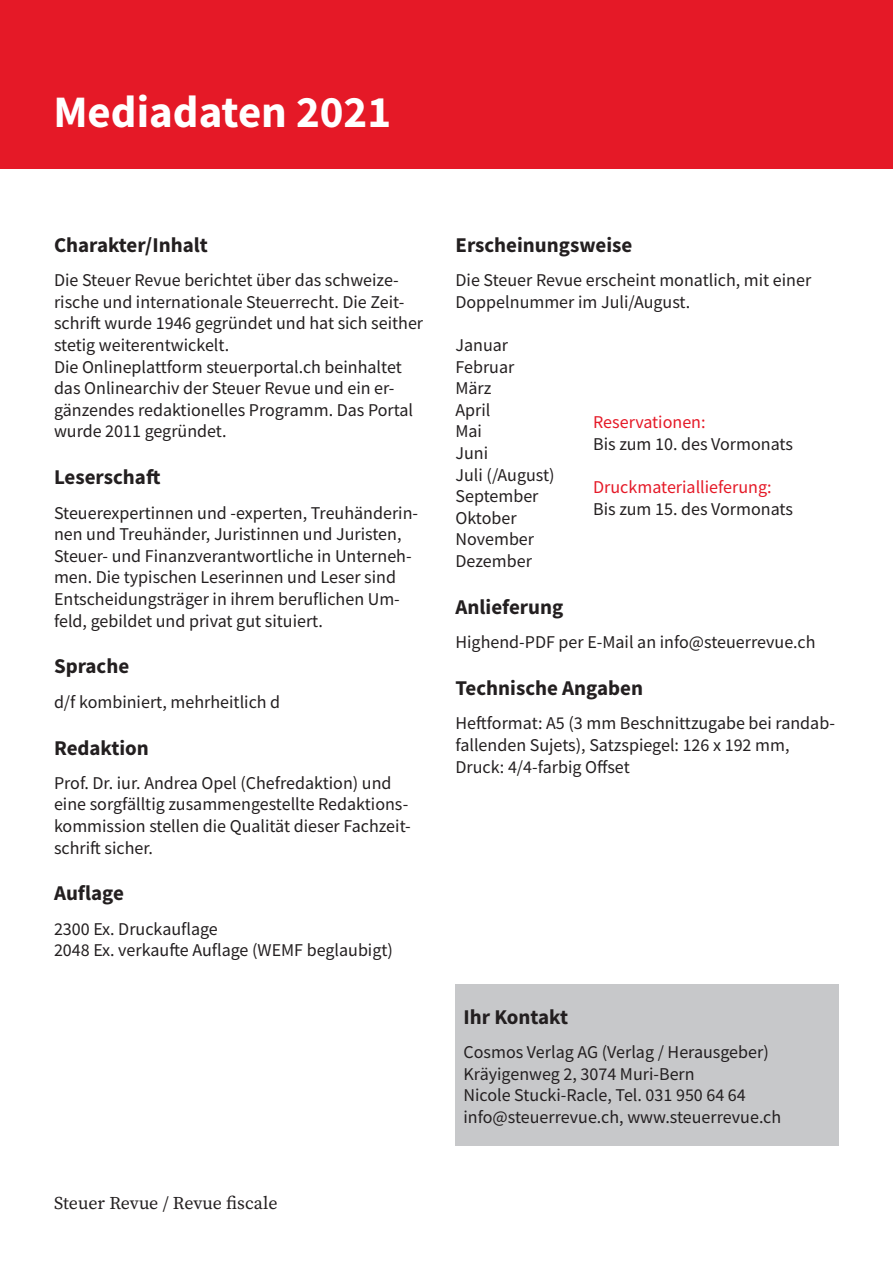
<style>
.page{position:relative;width:893px;height:1263px;background:#fff}
.page>*{position:absolute;margin:0;border:0;box-sizing:border-box;transform-origin:0 0}
.t1{font:700 45px "Source Sans Pro";color:#fff}
.Absatzformat_1{font:700 21px "Source Sans Pro";color:#231f20}
.Absatzformat_2{font:18px/21.6px "Source Sans Pro";color:#231f20}
.Absatzformat_2-2{font:18px/21.6px "Source Sans Pro";color:#e51927}
.t2{font:18px "Source Serif Variable";color:#231f20}
.s1{color:#e51927}
.s2{color:#231f20}
</style>
<div class="page">
<div style="left:0;top:0;width:893px;height:169px;background:#e51927"></div>
<div style="left:455px;top:984px;width:383px;height:162px;background:#c7c8ca"></div>
<h1 class="t1" style="left:53px;top:82px;width:339px">Mediadaten 2021</h1>
<p class="Absatzformat_1" style="left:54px;top:231px;width:155px">Charakter/Inhalt</p>
<p class="Absatzformat_2" style="left:54px;top:269px;width:371px">Die Steuer Revue berichtet über das schweize&shy;rische und internationale Steuerrecht. Die Zeit&shy;schrift wurde 1946 gegründet und hat sich seither stetig weiterentwickelt.</p>
<p class="Absatzformat_2" style="left:54px;top:356px;width:361px">Die Onlineplattform steuerportal.ch beinhaltet das Onlinearchiv der Steuer Revue und ein er&shy;gänzendes redaktionelles Programm. Das Portal wurde 2011 gegründet.</p>
<p class="Absatzformat_1" style="left:54px;top:463px;width:108px">Leserschaft</p>
<p class="Absatzformat_2" style="left:54px;top:502px;width:366px">Steuerexpertinnen und -experten, Treuhänderin&shy;nen und Treuhänder, Juristinnen und Juristen, Steuer- und Finanzverantwortliche in Unterneh&shy;men. Die typischen Leserinnen und Leser sind Entscheidungsträger in ihrem beruflichen Um&shy;feld, gebildet und privat gut situiert.</p>
<p class="Absatzformat_1" style="left:54px;top:652px;width:77px">Sprache</p>
<p class="Absatzformat_2" style="left:54px;top:691px;width:228px">d/f kombiniert, mehrheitlich d</p>
<p class="Absatzformat_1" style="left:54px;top:733px;width:96px">Redaktion</p>
<p class="Absatzformat_2" style="left:54px;top:772px;width:358px">Prof. Dr. iur. Andrea Opel (Chefredaktion) und eine sorgfälltig zusammengestellte Redaktions&shy;kommission stellen die Qualität dieser Fachzeit&shy;schrift sicher.</p>
<p class="Absatzformat_1" style="left:54px;top:879px;width:71px">Auflage</p>
<p class="Absatzformat_2" style="left:54px;top:918px;width:165px">2300 Ex. Druckauflage</p>
<p class="Absatzformat_2" style="left:54px;top:939px;width:340px">2048 Ex. verkaufte Auflage (WEMF beglaubigt)</p>
<p class="t2" style="left:54px;top:1191px;width:225px">Steuer Revue / Revue fiscale</p>
<p class="Absatzformat_1" style="left:455px;top:231px;width:178px">Erscheinungsweise</p>
<p class="Absatzformat_2" style="left:455px;top:269px;width:357px">Die Steuer Revue erscheint monatlich, mit einer<br>Doppelnummer im Juli/August.</p>
<p class="Absatzformat_2" style="left:455px;top:334px;width:54px">Januar</p>
<p class="Absatzformat_2" style="left:455px;top:356px;width:60px">Februar</p>
<p class="Absatzformat_2" style="left:455px;top:377px;width:37px">März</p>
<p class="Absatzformat_2" style="left:455px;top:399px;width:37px">April</p>
<p class="Absatzformat_2" style="left:455px;top:420px;width:28px">Mai</p>
<p class="Absatzformat_2" style="left:455px;top:442px;width:34px">Juni</p>
<p class="Absatzformat_2" style="left:455px;top:464px;width:101px">Juli (/August)</p>
<p class="Absatzformat_2" style="left:455px;top:485px;width:85px">September</p>
<p class="Absatzformat_2" style="left:455px;top:507px;width:63px">Oktober</p>
<p class="Absatzformat_2" style="left:455px;top:528px;width:80px">November</p>
<p class="Absatzformat_2" style="left:455px;top:550px;width:78px">Dezember</p>
<p class="Absatzformat_1" style="left:455px;top:593px;width:109px">Anlieferung</p>
<p class="Absatzformat_2" style="left:455px;top:631px;width:362px">Highend-PDF per E-Mail an info@steuerrevue.ch</p>
<p class="Absatzformat_1" style="left:455px;top:674px;width:189px">Technische Angaben</p>
<p class="Absatzformat_2" style="left:455px;top:712px;width:381px">Heftformat: A5 (3 mm Beschnittzugabe bei randab&shy;fallenden Sujets), Satzspiegel: 126 x 192 mm,</p>
<p class="Absatzformat_2" style="left:455px;top:756px;width:176px">Druck: 4/4-farbig Offset</p>
<p class="Absatzformat_2" style="left:593px;top:411px;width:201px"><span class="s1">Reservationen:<br></span>Bis zum 10. des Vormonats</p>
<p class="Absatzformat_2-2" style="left:593px;top:476px;width:201px">Druckmateriallieferung:<br><span class="s2">Bis zum 15. des Vormonats</span></p>
<p class="Absatzformat_1" style="left:463px;top:1002px;width:106px">Ihr Kontakt</p>
<p class="Absatzformat_2" style="left:463px;top:1041px;width:307px">Cosmos Verlag AG (Verlag / Herausgeber)</p>
<p class="Absatzformat_2" style="left:463px;top:1062px;width:233px">Kräyigenweg 2, 3074 Muri-Bern</p>
<p class="Absatzformat_2" style="left:463px;top:1084px;width:319px">Nicole Stucki-Racle, Tel. 031 950 64 64 info@steuerrevue.ch, www.steuerrevue.ch</p>
</div>
